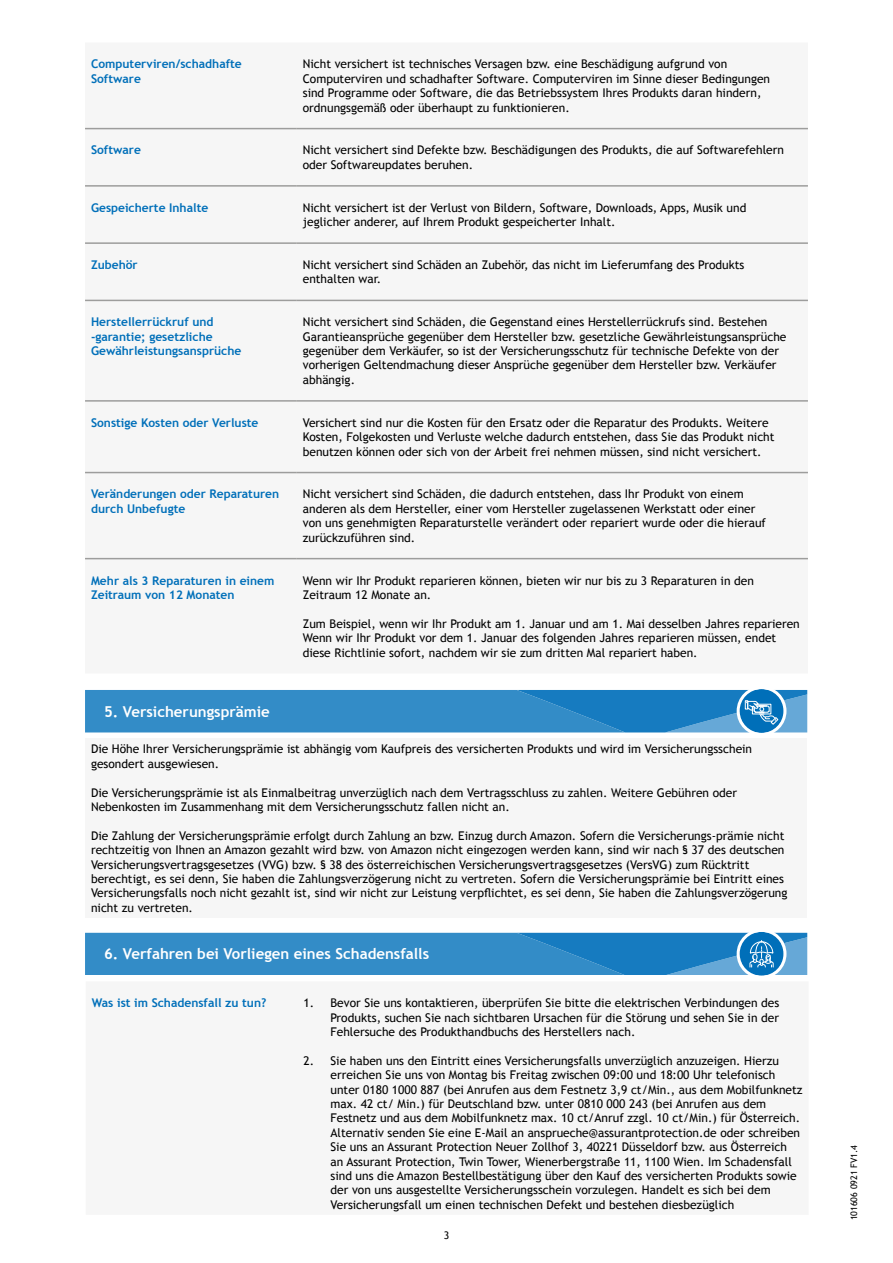
<style>
.page{position:relative;width:893px;height:1263px;background:#fff}
.page>*{position:absolute;margin:0;border:0;box-sizing:border-box;transform-origin:0 0}
.t1{font:700 15px "Trebuchet MS";color:#fff}
.t2{font:12px/14.4px "Trebuchet MS";color:#000}
.t3{font:700 12px/14.4px "Trebuchet MS";color:#006fb9}
.t4{font:10.5px "Trebuchet MS";color:#000}
.t5{font:9px "Trebuchet MS";color:#000}
</style>
<div class="page">
<svg style="left:85px;top:127px;width:723px;height:1px"></svg>
<div style="left:85px;top:129px;width:723px;height:171px;background:#f6f6f6"></div>
<svg style="left:85px;top:301px;width:723px;height:1px"></svg>
<svg style="left:85px;top:471px;width:723px;height:1px"></svg>
<div style="left:85px;top:473px;width:723px;height:85px;background:#f6f6f6"></div>
<svg style="left:85px;top:559px;width:723px;height:1px"></svg>
<hr style="left:85px;top:128px;width:212px;height:1px;background:#9d9d9c">
<hr style="left:297px;top:128px;width:511px;height:1px;background:#9d9d9c">
<hr style="left:85px;top:185px;width:212px;height:2px;background:#9d9d9c">
<hr style="left:297px;top:185px;width:511px;height:2px;background:#9d9d9c">
<hr style="left:85px;top:242px;width:212px;height:2px;background:#9d9d9c">
<hr style="left:297px;top:242px;width:511px;height:2px;background:#9d9d9c">
<hr style="left:85px;top:300px;width:212px;height:1px;background:#9d9d9c">
<hr style="left:297px;top:300px;width:511px;height:1px;background:#9d9d9c">
<hr style="left:85px;top:400px;width:212px;height:2px;background:#9d9d9c">
<hr style="left:297px;top:400px;width:511px;height:2px;background:#9d9d9c">
<hr style="left:85px;top:472px;width:212px;height:1px;background:#9d9d9c">
<hr style="left:297px;top:472px;width:511px;height:1px;background:#9d9d9c">
<hr style="left:85px;top:558px;width:212px;height:1px;background:#9d9d9c">
<hr style="left:297px;top:558px;width:511px;height:1px;background:#9d9d9c">
<svg style="left:85px;top:689px;width:722px;height:44px;background:#388ec8"></svg>
<div style="left:85px;top:738px;width:721px;height:180px;background:#f6f6f6"></div>
<svg style="left:85px;top:932px;width:722px;height:44px;background:#398fc9"></svg>
<p class="t3" style="left:91px;top:57px;width:152px">Computerviren/schadhafte<br>Software</p>
<p class="t2" style="left:303px;top:57px;width:469px">Nicht versichert ist technisches Versagen bzw. eine Beschädigung aufgrund von Computerviren und schadhafter Software. Computerviren im Sinne dieser Bedingungen sind Programme oder Software, die das Betriebssystem Ihres Produkts daran hindern, ordnungsgemäß oder überhaupt zu funktionieren.</p>
<p class="t3" style="left:91px;top:143px;width:51px">Software</p>
<p class="t2" style="left:303px;top:143px;width:483px">Nicht versichert sind Defekte bzw. Beschädigungen des Produkts, die auf Softwarefehlern oder Softwareupdates beruhen.</p>
<p class="t3" style="left:91px;top:200px;width:119px">Gespeicherte Inhalte</p>
<p class="t2" style="left:303px;top:200px;width:445px">Nicht versichert ist der Verlust von Bildern, Software, Downloads, Apps, Musik und jeglicher anderer, auf Ihrem Produkt gespeicherter Inhalt.</p>
<p class="t3" style="left:91px;top:258px;width:48px">Zubehör</p>
<p class="t2" style="left:303px;top:258px;width:443px">Nicht versichert sind Schäden an Zubehör, das nicht im Lieferumfang des Produkts enthalten war.</p>
<p class="t3" style="left:91px;top:315px;width:152px">Herstellerrückruf und -garantie; gesetzliche<br>Gewährleistungsansprüche</p>
<p class="t2" style="left:303px;top:315px;width:485px">Nicht versichert sind Schäden, die Gegenstand eines Herstellerrückrufs sind. Bestehen Garantieansprüche gegenüber dem Hersteller bzw. gesetzliche Gewährleistungsansprüche gegenüber dem Verkäufer, so ist der Versicherungsschutz für technische Defekte von der vorherigen Geltendmachung dieser Ansprüche gegenüber dem Hersteller bzw. Verkäufer abhängig.</p>
<p class="t3" style="left:91px;top:415px;width:169px">Sonstige Kosten oder Verluste</p>
<p class="t2" style="left:303px;top:415px;width:473px">Versichert sind nur die Kosten für den Ersatz oder die Reparatur des Produkts. Weitere<br>Kosten, Folgekosten und Verluste welche dadurch entstehen, dass Sie das Produkt nicht benutzen können oder sich von der Arbeit frei nehmen müssen, sind nicht versichert.</p>
<p class="t3" style="left:91px;top:487px;width:190px">Veränderungen oder Reparaturen durch Unbefugte</p>
<p class="t2" style="left:303px;top:487px;width:465px">Nicht versichert sind Schäden, die dadurch entstehen, dass Ihr Produkt von einem anderen als dem Hersteller, einer vom Hersteller zugelassenen Werkstatt oder einer von uns genehmigten Reparaturstelle verändert oder repariert wurde oder die hierauf zurückzuführen sind.</p>
<p class="t3" style="left:91px;top:573px;width:185px">Mehr als 3 Reparaturen in einem<br>Zeitraum von 12 Monaten</p>
<p class="t2" style="left:303px;top:573px;width:453px">Wenn wir Ihr Produkt reparieren können, bieten wir nur bis zu 3 Reparaturen in den<br>Zeitraum 12 Monate an.</p>
<p class="t2" style="left:303px;top:616px;width:499px">Zum Beispiel, wenn wir Ihr Produkt am 1. Januar und am 1. Mai desselben Jahres reparieren<br>Wenn wir Ihr Produkt vor dem 1. Januar des folgenden Jahres reparieren müssen, endet diese Richtlinie sofort, nachdem wir sie zum dritten Mal repariert haben.</p>
<p class="t1" style="left:104px;top:702px;width:167px">5. Versicherungsprämie</p>
<p class="t2" style="left:91px;top:742px;width:663px">Die Höhe Ihrer Versicherungsprämie ist abhängig vom Kaufpreis des versicherten Produkts und wird im Versicherungsschein gesondert ausgewiesen.</p>
<p class="t2" style="left:91px;top:785px;width:647px">Die Versicherungsprämie ist als Einmalbeitrag unverzüglich nach dem Vertragsschluss zu zahlen. Weitere Gebühren oder<br>Nebenkosten im Zusammenhang mit dem Versicherungsschutz fallen nicht an.</p>
<p class="t2" style="left:91px;top:828px;width:698px">Die Zahlung der Versicherungsprämie erfolgt durch Zahlung an bzw. Einzug durch Amazon. Sofern die Versicherungs-prämie nicht rechtzeitig von Ihnen an Amazon gezahlt wird bzw. von Amazon nicht eingezogen werden kann, sind wir nach § 37 des deutschen Versicherungsvertragsgesetzes (VVG) bzw. § 38 des österreichischen Versicherungsvertragsgesetzes (VersVG) zum Rücktritt berechtigt, es sei denn, Sie haben die Zahlungsverzögerung nicht zu vertreten. Sofern die Versicherungsprämie bei Eintritt eines Versicherungsfalls noch nicht gezahlt ist, sind wir nicht zur Leistung verpflichtet, es sei denn, Sie haben die Zahlungsverzögerung nicht zu vertreten.</p>
<p class="t1" style="left:104px;top:945px;width:327px">6. Verfahren bei Vorliegen eines Schadensfalls</p>
<p class="t3" style="left:92px;top:996px;width:176px">Was ist im Schadensfall zu tun?</p>
<p class="t2" style="left:330px;top:996px;width:450px;text-align:justify;text-indent:-27px">1. Bevor Sie uns kontaktieren, überprüfen Sie bitte die elektrischen Verbindungen des Produkts, suchen Sie nach sichtbaren Ursachen für die Störung und sehen Sie in der Fehlersuche des Produkthandbuchs des Herstellers nach.</p>
<p class="t2" style="left:330px;top:1053px;width:474px;text-indent:-27px">2. Sie haben uns den Eintritt eines Versicherungsfalls unverzüglich anzuzeigen. Hierzu erreichen Sie uns von Montag bis Freitag zwischen 09:00 und 18:00 Uhr telefonisch unter 0180 1000 887 (bei Anrufen aus dem Festnetz 3,9 ct/Min., aus dem Mobilfunknetz max. 42 ct/ Min.) für Deutschland bzw. unter 0810 000 243 (bei Anrufen aus dem Festnetz und aus dem Mobilfunknetz max. 10 ct/Anruf zzgl. 10 ct/Min.) für Österreich.<br>Alternativ senden Sie eine E-Mail an ansprueche@assurantprotection.de oder schreiben Sie uns an Assurant Protection Neuer Zollhof 3, 40221 Düsseldorf bzw. aus Österreich an Assurant Protection, Twin Tower, Wienerbergstraße 11, 1100 Wien. Im Schadensfall sind uns die Amazon Bestellbestätigung über den Kauf des versicherten Produkts sowie der von uns ausgestellte Versicherungsschein vorzulegen. Handelt es sich bei dem Versicherungsfall um einen technischen Defekt und bestehen diesbezüglich</p>
<p class="t4" style="left:444px;top:1229px;width:7px">3</p>
<p class="t5" style="left:849px;top:1220px;width:77px;rotate:-90deg">101606 0921 FV1.4</p>
</div>
